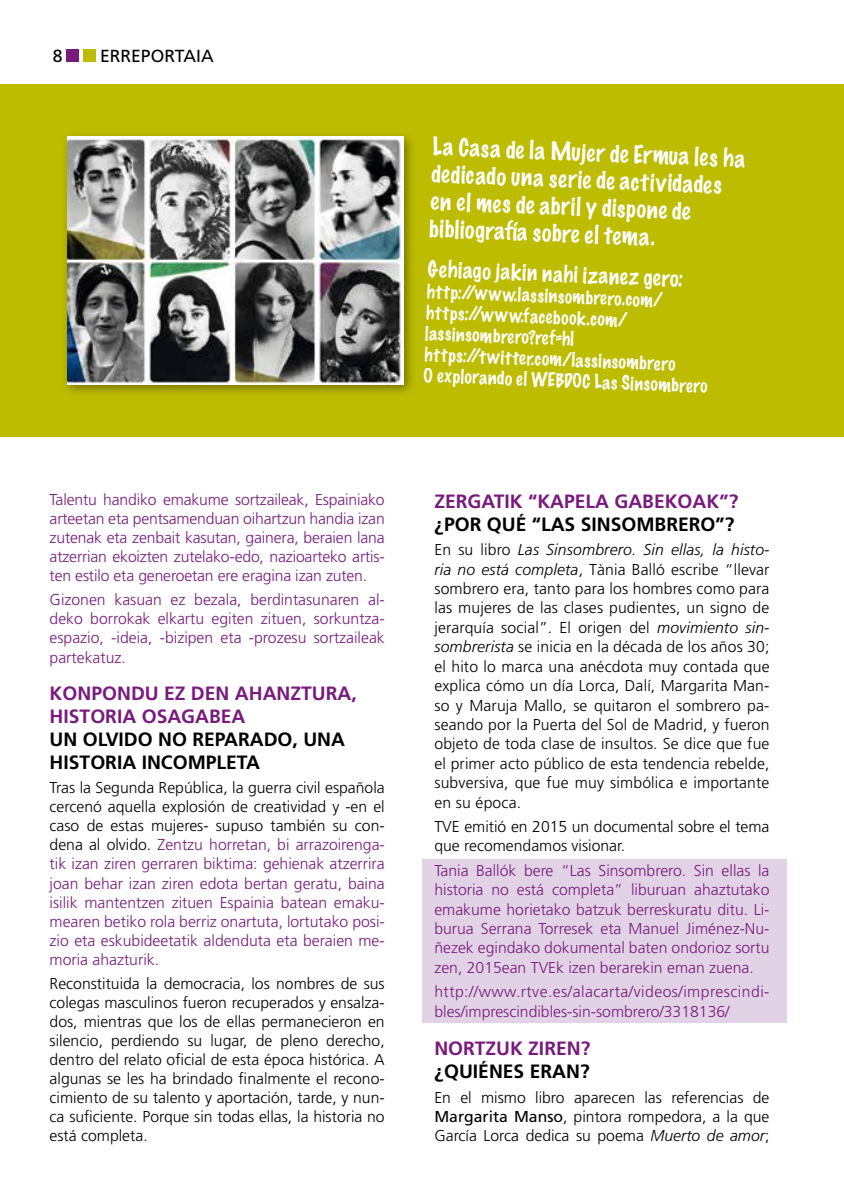
<style>
.page{position:relative;width:844px;height:1191px;background:#fff}
.page>*{position:absolute;margin:0;border:0;box-sizing:border-box;transform-origin:0 0}
.t1{font:100 22.75px/27.3px "Marker Felt";color:#fff}
.t2{font:100 21px "Marker Felt";color:#fff}
.t3{font:700 19.25px/22.9px "Frutiger";color:#781b7d}
.t4{font:700 19.25px/22.9px "Frutiger";color:#000}
.t5{font:100 17.5px/21px "Marker Felt";color:#fff}
.t6{font:17.5px "Frutiger";color:#000}
.t7{font:300 15.75px/19.1px "Frutiger";color:#781b7d;text-align:justify}
.t8{font:300 15.75px/19.4px "Frutiger";color:#000;text-align:justify}
.s1{color:#000}
.s2{font-style:italic}
.s3{font-weight:400}
</style>
<div class="page">
<div style="left:422px;top:859px;width:363px;height:164px;background:#e1d2e5"></div>
<div style="left:0;top:84px;width:843px;height:353px;background:#bebc00"></div>
<div style="left:66px;top:50px;width:13px;height:12px;background:#781b7d"></div>
<div style="left:83px;top:50px;width:13px;height:12px;background:#bebc00"></div>
<div style="left:61px;top:130px;width:355px;height:267px;background:#000;opacity:.4"></div>
<img style="left:67px;top:136px;width:336px;height:248px">
<p class="t6" style="left:53px;top:46px;width:11px">8</p>
<p class="t6" style="left:100px;top:46px;width:115px">ERREPORTAIA</p>
<h1 class="t1" style="left:432px;top:133px;width:315px;rotate:2deg">La Casa de la Mujer de Ermua les ha dedicado una serie de actividades en el mes de abril y dispone de bibliografía sobre el tema.</h1>
<h2 class="t2" style="left:428px;top:252px;width:257px;rotate:2deg">Gehiago jakin nahi izanez gero:</h2>
<p class="t5" style="left:426px;top:281px;width:285px;rotate:2deg">http://www.lassinsombrero.com/ https://www.facebook.com/ lassinsombrero?ref=hl https://twitter.com/lassinsombrero<br>O explorando el WEBDOC Las Sinsombrero</p>
<p class="t7" style="left:50px;top:490px;width:336px">Talentu handiko emakume sortzaileak, Espainiako arteetan eta pentsamenduan oihartzun handia izan zutenak eta zenbait kasutan, gainera, beraien lana atzerrian ekoizten zutelako-edo, nazioarteko artis&shy;ten estilo eta generoetan ere eragina izan zuten.</p>
<p class="t7" style="left:50px;top:590px;width:336px">Gizonen kasuan ez bezala, berdintasunaren al&shy;deko borrokak elkartu egiten zituen, sorkuntza&shy;espazio, -ideia, -bizipen eta -prozesu sortzaileak partekatuz.</p>
<p class="t3" style="left:50px;top:682px;width:308px">KONPONDU EZ DEN AHANZTURA,<br>HISTORIA OSAGABEA</p>
<p class="t4" style="left:50px;top:728px;width:297px">UN OLVIDO NO REPARADO, UNA<br>HISTORIA INCOMPLETA</p>
<p class="t7" style="left:50px;top:778px;width:336px"><span class="s1">Tras la Segunda República, la guerra civil española cercenó aquella explosión de creatividad y -en el caso de estas mujeres- supuso también su con&shy;dena al olvido.</span> Zentzu horretan, bi arrazoirenga&shy;tik izan ziren gerraren biktima: gehienak atzerrira joan behar izan ziren edota bertan geratu, baina isilik mantentzen zituen Espainia batean emaku&shy;mearen betiko rola berriz onartuta, lortutako posi&shy;zio eta eskubideetatik aldenduta eta beraien me&shy;moria ahazturik.</p>
<p class="t8" style="left:50px;top:973px;width:336px">Reconstituida la democracia, los nombres de sus colegas masculinos fueron recuperados y ensalza&shy;dos, mientras que los de ellas permanecieron en silencio, perdiendo su lugar, de pleno derecho, dentro del relato oficial de esta época histórica. A algunas se les ha brindado finalmente el recono&shy;cimiento de su talento y aportación, tarde, y nun&shy;ca suficiente. Porque sin todas ellas, la historia no está completa.</p>
<p class="t3" style="left:434px;top:489px;width:305px">ZERGATIK “KAPELA GABEKOAK”?</p>
<p class="t4" style="left:434px;top:512px;width:301px">¿POR QUÉ “LAS SINSOMBRERO”?</p>
<p class="t8" style="left:434px;top:540px;width:336px">En su libro <span class="s2">Las Sinsombrero. Sin ellas, la histo&shy;ria no está completa</span>, Tània Balló escribe “llevar sombrero era, tanto para los hombres como para las mujeres de las clases pudientes, un signo de jerarquía social”. El origen del <span class="s2">movimiento sin&shy;sombrerista</span> se inicia en la década de los años 30; el hito lo marca una anécdota muy contada que explica cómo un día Lorca, Dalí, Margarita Man&shy;so y Maruja Mallo, se quitaron el sombrero pa&shy;seando por la Puerta del Sol de Madrid, y fueron objeto de toda clase de insultos. Se dice que fue el primer acto público de esta tendencia rebelde, subversiva, que fue muy simbólica e importante en su época.</p>
<p class="t8" style="left:434px;top:816px;width:336px">TVE emitió en 2015 un documental sobre el tema que recomendamos visionar.</p>
<p class="t7" style="left:434px;top:860px;width:336px">Tania Ballók bere “Las Sinsombrero. Sin ellas la historia no está completa” liburuan ahaztutako emakume horietako batzuk berreskuratu ditu. Li&shy;burua Serrana Torresek eta Manuel Jiménez-Nu&shy;ñezek egindako dokumental baten ondorioz sortu zen, 2015ean TVEk izen berarekin eman zuena.</p>
<p class="t7" style="left:434px;top:982px;width:336px">http://www.rtve.es/alacarta/videos/imprescindi&shy;bles/imprescindibles-sin-sombrero/3318136/</p>
<p class="t3" style="left:434px;top:1036px;width:157px">NORTZUK ZIREN?</p>
<p class="t4" style="left:434px;top:1059px;width:157px">¿QUIÉNES ERAN?</p>
<p class="t8" style="left:434px;top:1087px;width:336px">En el mismo libro aparecen las referencias de <span class="s3">Margarita Manso</span>, pintora rompedora, a la que García Lorca dedica su poema <span class="s2">Muerto de amor</span>;</p>
</div>
